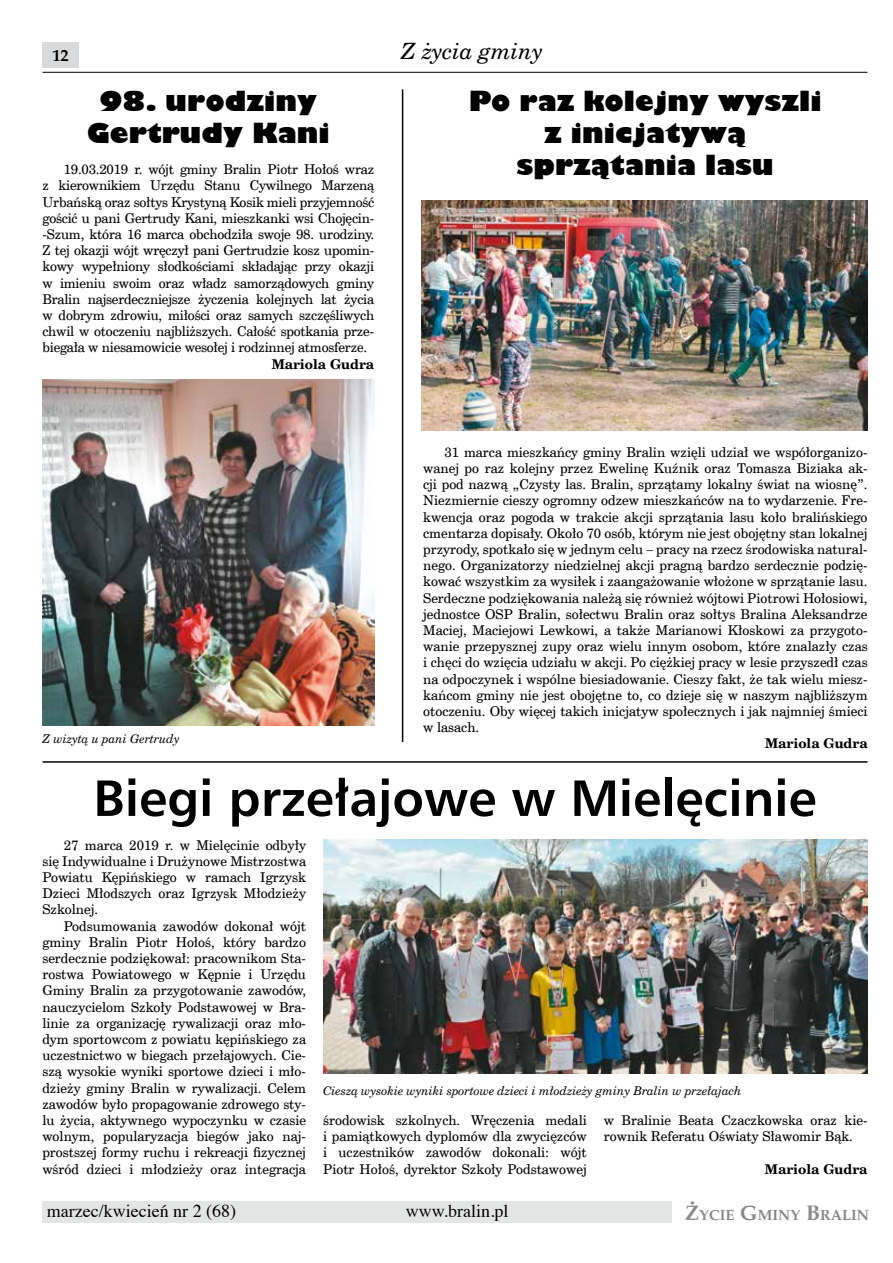
<style>
.page{position:relative;width:893px;height:1263px;background:#fff}
.page>*{position:absolute;margin:0;border:0;box-sizing:border-box;transform-origin:0 0}
.t1{font:700 51px "Humnst 777 EU";color:#000}
.t2{font:800 27px/32.4px "Gilbert";color:#000;text-align:center}
.t3{font:italic 22.5px "Cent Schbook EU";color:#000}
.t4{font:18px "Times";color:#000}
.t5{font:700 16.5px "Palm Springs";color:#000}
.t6{font:700 14.7px "Palm Springs";color:#87888a}
.t7{font:13.5px/16.2px "Cent Schbook EU";color:#000;text-align:justify}
.t8{font:700 13.5px "Cent Schbook EU";color:#000}
.t9{font:italic 12px "Cent Schbook EU";color:#000}
.s1{font-size:21px}
</style>
<div class="page">
<div style="left:43px;top:1201px;width:629px;height:21px;background:#e3e4e4"></div>
<div style="left:43px;top:43px;width:36px;height:25px;background:#d9dadb"></div>
<hr style="left:43px;top:72px;width:824px;height:1px;background:#000">
<img style="left:323px;top:840px;width:544px;height:233px">
<img style="left:43px;top:379px;width:331px;height:346px">
<hr style="left:43px;top:761px;width:824px;height:2px;background:#000">
<img style="left:422px;top:200px;width:445px;height:231px">
<hr style="left:402px;top:89px;width:1px;height:653px;background:#000">
<p class="t5" style="left:52px;top:46px;width:18px">12</p>
<h3 class="t3" style="left:401px;top:37px;width:143px">Z życia gminy</h3>
<h2 class="t2" style="left:87px;top:84px;width:245px">98. urodziny<br>Gertrudy Kani</h2>
<p class="t7" style="left:42px;top:162px;width:333px;text-indent:21px">19.03.2019 r. wójt gminy Bralin Piotr Hołoś wraz z kierownikiem Urzędu Stanu Cywilnego Marzeną Urbańską oraz sołtys Krystyną Kosik mieli przyjemność gościć u pani Gertrudy Kani, mieszkanki wsi Chojęcin--Szum, która 16 marca obchodziła swoje 98. urodziny.<br>Z tej okazji wójt wręczył pani Gertrudzie kosz upomin&shy;kowy wypełniony słodkościami składając przy okazji w imieniu swoim oraz władz samorządowych gminy Bralin najserdeczniejsze życzenia kolejnych lat życia w dobrym zdrowiu, miłości oraz samych szczęśliwych chwil w otoczeniu najbliższych. Całość spotkania prze&shy;biegała w niesamowicie wesołej i rodzinnej atmosferze.</p>
<p class="t8" style="left:272px;top:355px;width:104px">Mariola Gudra</p>
<p class="t9" style="left:43px;top:731px;width:138px">Z wizytą u pani Gertrudy</p>
<h2 class="t2" style="left:469px;top:84px;width:354px">Po raz kolejny wyszli z inicjatywą sprzątania lasu</h2>
<p class="t7" style="left:423px;top:444px;width:446px;text-indent:21px">31 marca mieszkańcy gminy Bralin wzięli udział we współorganizo&shy;wanej po raz kolejny przez Ewelinę Kuźnik oraz Tomasza Biziaka ak&shy;cji pod nazwą „Czysty las. Bralin, sprzątamy lokalny świat na wiosnę”.<br>Niezmiernie cieszy ogromny odzew mieszkańców na to wydarzenie. Fre&shy;kwencja oraz pogoda w trakcie akcji sprzątania lasu koło bralińskiego cmentarza dopisały. Około 70 osób, którym nie jest obojętny stan lokalnej przyrody, spotkało się w jednym celu – pracy na rzecz środowiska natural&shy;nego. Organizatorzy niedzielnej akcji pragną bardzo serdecznie podzię&shy;kować wszystkim za wysiłek i zaangażowanie włożone w sprzątanie lasu.<br>Serdeczne podziękowania należą się również wójtowi Piotrowi Hołosiowi, jednostce OSP Bralin, sołectwu Bralin oraz sołtys Bralina Aleksandrze Maciej, Maciejowi Lewkowi, a także Marianowi Kłoskowi za przygoto&shy;wanie przepysznej zupy oraz wielu innym osobom, które znalazły czas i chęci do wzięcia udziału w akcji. Po ciężkiej pracy w lesie przyszedł czas na odpoczynek i wspólne biesiadowanie. Cieszy fakt, że tak wielu miesz&shy;kańcom gminy nie jest obojętne to, co dzieje się w naszym najbliższym otoczeniu. Oby więcej takich inicjatyw społecznych i jak najmniej śmieci w lasach.</p>
<p class="t8" style="left:765px;top:735px;width:104px">Mariola Gudra</p>
<h1 class="t1" style="left:93px;top:766px;width:725px">Biegi przełajowe w Mielęcinie</h1>
<p class="t7" style="left:42px;top:837px;width:265px;text-indent:21px">27 marca 2019 r. w Mielęcinie odbyły się Indywidualne i Drużynowe Mistrzostwa Powiatu Kępińskiego w ramach Igrzysk Dzieci Młodszych oraz Igrzysk Młodzieży Szkolnej.</p>
<p class="t7" style="left:42px;top:918px;width:265px;text-indent:21px">Podsumowania zawodów dokonał wójt gminy Bralin Piotr Hołoś, który bardzo serdecznie podziękował: pracownikom Sta&shy;rostwa Powiatowego w Kępnie i Urzędu Gminy Bralin za przygotowanie zawodów, nauczycielom Szkoły Podstawowej w Bra&shy;linie za organizację rywalizacji oraz mło&shy;dym sportowcom z powiatu kępińskiego za uczestnictwo w biegach przełajowych. Cie&shy;szą wysokie wyniki sportowe dzieci i mło&shy;dzieży gminy Bralin w rywalizacji. Celem zawodów było propagowanie zdrowego sty&shy;lu życia, aktywnego wypoczynku w czasie wolnym, popularyzacja biegów jako naj&shy;prostszej formy ruchu i rekreacji fizycznej wśród dzieci i młodzieży oraz integracja</p>
<p class="t9" style="left:323px;top:1083px;width:420px">Cieszą wysokie wyniki sportowe dzieci i młodzieży gminy Bralin w przełajach</p>
<p class="t7" style="left:323px;top:1112px;width:265px">środowisk szkolnych. Wręczenia medali i pamiątkowych dyplomów dla zwycięzców i uczestników zawodów dokonali: wójt Piotr Hołoś, dyrektor Szkoły Podstawowej</p>
<p class="t7" style="left:604px;top:1112px;width:265px">w Bralinie Beata Czaczkowska oraz kie&shy;rownik Referatu Oświaty Sławomir Bąk.</p>
<p class="t8" style="left:765px;top:1160px;width:104px">Mariola Gudra</p>
<h3 class="t4" style="left:47px;top:1194px;width:191px">marzec/kwiecień nr 2 (68)</h3>
<h3 class="t4" style="left:406px;top:1194px;width:104px">www.bralin.pl</h3>
<p class="t6" style="left:685px;top:1206px;width:185px"><span class="s1">Ż</span>YCIE <span class="s1">G</span>MINY <span class="s1">B</span>RALIN</p>
</div>
